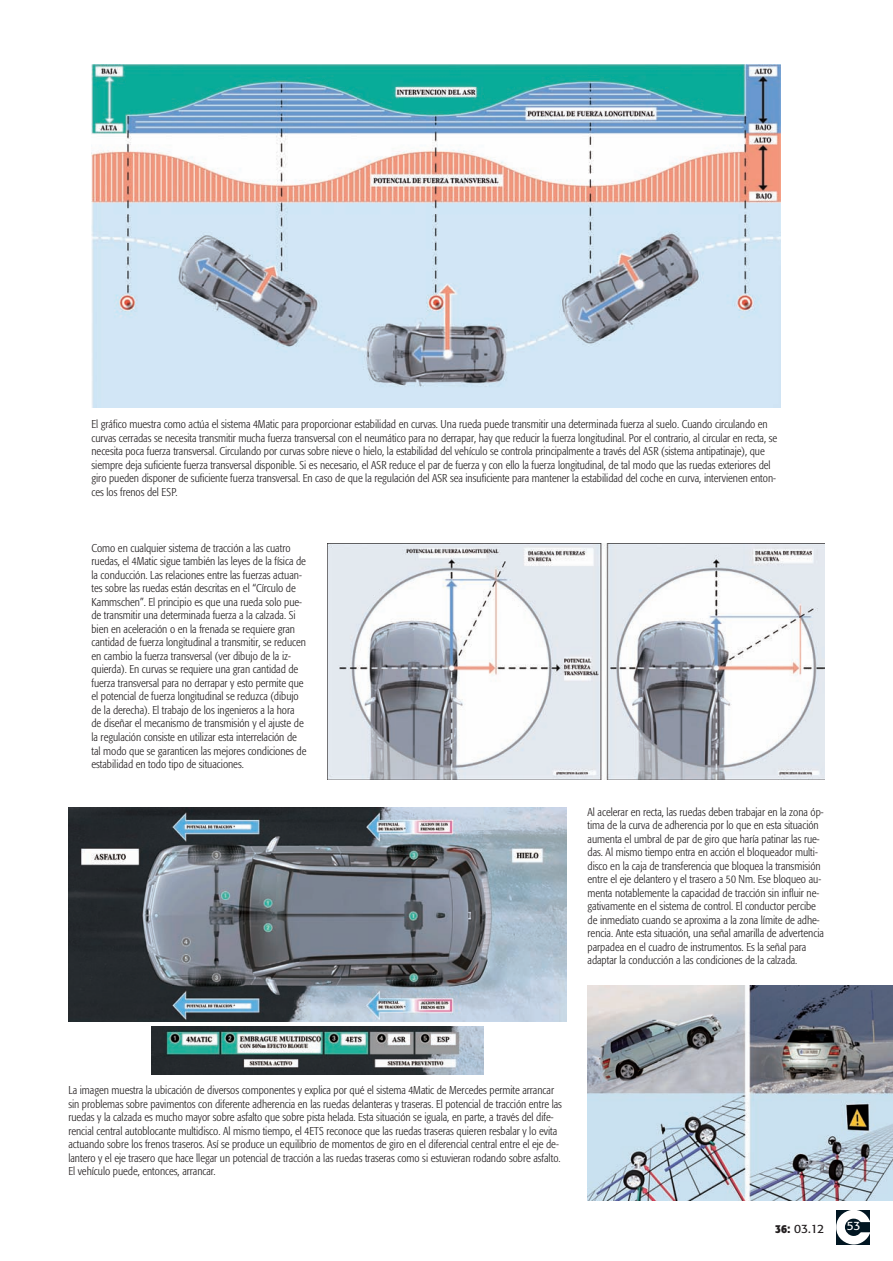
<style>
.page{position:relative;width:893px;height:1261px;background:#fff}
.page>*{position:absolute;margin:0;border:0;box-sizing:border-box;transform-origin:0 0}
.t1{font:12px "Formata";color:#231f20}
.t2{font:12px "Formata";color:#fff}
.t3{font:300 condensed 11.25px/13.5px "Formata";color:#231f20}
.s1{font-weight:700;font-stretch:condensed}
</style>
<div class="page">
<svg style="left:836px;top:1210px;width:34px;height:34px"></svg>
<img style="left:91px;top:64px;width:689px;height:343px">
<img style="left:328px;top:543px;width:496px;height:236px">
<img style="left:68px;top:807px;width:498px;height:214px">
<img style="left:151px;top:1026px;width:332px;height:48px">
<img style="left:587px;top:985px;width:305px;height:214px">
<p class="t3" style="left:91px;top:417px;width:687px">El gráfico muestra como actúa el sistema 4Matic para proporcionar estabilidad en curvas. Una rueda puede transmitir una determinada fuerza al suelo. Cuando circulando en curvas cerradas se necesita transmitir mucha fuerza transversal con el neumático para no derrapar, hay que reducir la fuerza longitudinal. Por el contrario, al circular en recta, se necesita poca fuerza transversal. Circulando por curvas sobre nieve o hielo, la estabilidad del vehículo se controla principalmente a través del ASR (sistema antipatinaje), que siempre deja suficiente fuerza transversal disponible. Si es necesario, el ASR reduce el par de fuerza y con ello la fuerza longitudinal, de tal modo que las ruedas exteriores del giro pueden disponer de suficiente fuerza transversal. En caso de que la regulación del ASR sea insuficiente para mantener la estabilidad del coche en curva, intervienen enton&shy;ces los frenos del ESP.</p>
<p class="t3" style="left:91px;top:541px;width:216px">Como en cualquier sistema de tracción a las cuatro ruedas, el 4Matic sigue también las leyes de la física de la conducción. Las relaciones entre las fuerzas actuan&shy;tes sobre las ruedas están descritas en el “Círculo de Kammschen”. El principio es que una rueda solo pue&shy;de transmitir una determinada fuerza a la calzada. Si bien en aceleración o en la frenada se requiere gran cantidad de fuerza longitudinal a transmitir, se reducen en cambio la fuerza transversal (ver dibujo de la iz&shy;quierda). En curvas se requiere una gran cantidad de fuerza transversal para no derrapar y esto permite que el potencial de fuerza longitudinal se reduzca (dibujo de la derecha). El trabajo de los ingenieros a la hora de diseñar el mecanismo de transmisión y el ajuste de la regulación consiste en utilizar esta interrelación de tal modo que se garanticen las mejores condiciones de estabilidad en todo tipo de situaciones.</p>
<p class="t3" style="left:587px;top:805px;width:238px">Al acelerar en recta, las ruedas deben trabajar en la zona óp&shy;tima de la curva de adherencia por lo que en esta situación aumenta el umbral de par de giro que haría patinar las rue&shy;das. Al mismo tiempo entra en acción el bloqueador multi&shy;disco en la caja de transferencia que bloquea la transmisión entre el eje delantero y el trasero a 50 Nm. Ese bloqueo au&shy;menta notablemente la capacidad de tracción sin influir ne&shy;gativamente en el sistema de control. El conductor percibe de inmediato cuando se aproxima a la zona límite de adhe&shy;rencia. Ante esta situación, una señal amarilla de advertencia parpadea en el cuadro de instrumentos. Es la señal para adaptar la conducción a las condiciones de la calzada.</p>
<p class="t3" style="left:68px;top:1083px;width:495px">La imagen muestra la ubicación de diversos componentes y explica por qué el sistema 4Matic de Mercedes permite arrancar sin problemas sobre pavimentos con diferente adherencia en las ruedas delanteras y traseras. El potencial de tracción entre las ruedas y la calzada es mucho mayor sobre asfalto que sobre pista helada. Esta situación se iguala, en parte, a través del dife&shy;rencial central autoblocante multidisco. Al mismo tiempo, el 4ETS reconoce que las ruedas traseras quieren resbalar y lo evita actuando sobre los frenos traseros. Así se produce un equilibrio de momentos de giro en el diferencial central entre el eje de&shy;lantero y el eje trasero que hace llegar un potencial de tracción a las ruedas traseras como si estuvieran rodando sobre asfalto.<br>El vehículo puede, entonces, arrancar.</p>
<p class="t1" style="left:775px;top:1220px;width:50px"><span class="s1">36:</span> 03.12</p>
<p class="t2" style="left:846px;top:1218px;width:15px">53</p>
</div>
